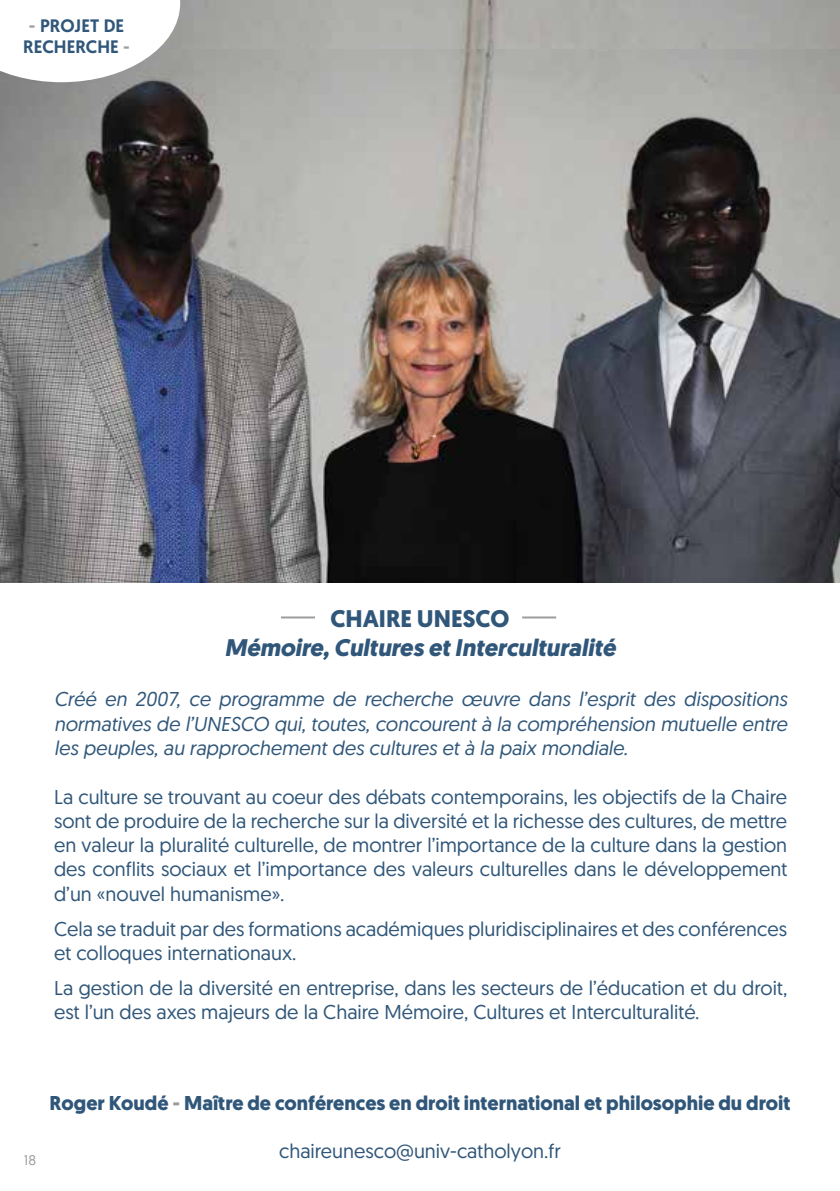
<style>
.page{position:relative;width:840px;height:1191px;background:#fff}
.page>*{position:absolute;margin:0;border:0;box-sizing:border-box;transform-origin:0 0}
.t1{font:italic 700 24px "Geomanist";color:#30577a}
.t2{font:700 24px "Geomanist";color:#30577a}
.t3{font:20px/24px "Geomanist";color:#30577a}
.t4{font:italic 20px/24px "Geomanist";color:#30577a;text-align:justify}
.t5{font:700 20px "Geomanist";color:#30577a}
.t6{font:500 18px/21.6px "Geomanist";color:#30577a;text-align:center}
.t7{font:14px "Geomanist";color:#9d9d9c}
.s1{color:#9d9d9c}
</style>
<div class="page">
<hr style="left:281px;top:616px;width:34px;height:2px;background:#9d9d9c">
<hr style="left:522px;top:616px;width:34px;height:2px;background:#9d9d9c">
<img style="left:180px;top:0;width:659px;height:50px">
<img style="left:0;top:50px;width:839px;height:533px">
<svg style="left:0;top:8px;width:180px;height:74px"></svg>
<p class="t6" style="left:23px;top:14px;width:108px"><span class="s1">-</span> PROJET DE<br>RECHERCHE <span class="s1">-</span></p>
<p class="t2" style="left:330px;top:603px;width:180px">CHAIRE UNESCO</p>
<p class="t1" style="left:224px;top:632px;width:392px">Mémoire, Cultures et Interculturalité</p>
<p class="t4" style="left:54px;top:687px;width:734px">Créé en 2007, ce programme de recherche œuvre dans l’esprit des dispositions normatives de l’UNESCO qui, toutes, concourent à la compréhension mutuelle entre les peuples, au rapprochement des cultures et à la paix mondiale.</p>
<p class="t3" style="left:54px;top:785px;width:734px;text-align:justify">La culture se trouvant au coeur des débats contemporains, les objectifs de la Chaire sont de produire de la recherche sur la diversité et la richesse des cultures, de mettre en valeur la pluralité culturelle, de montrer l’importance de la culture dans la gestion des conflits sociaux et l’importance des valeurs culturelles dans le développement d’un «nouvel humanisme».</p>
<p class="t3" style="left:54px;top:916px;width:734px">Cela se traduit par des formations académiques pluridisciplinaires et des conférences et colloques internationaux.</p>
<p class="t3" style="left:54px;top:975px;width:734px">La gestion de la diversité en entreprise, dans les secteurs de l’éducation et du droit, est l’un des axes majeurs de la Chaire Mémoire, Cultures et Interculturalité.</p>
<p class="t7" style="left:24px;top:1151px;width:14px">18</p>
<p class="t5" style="left:49px;top:1089px;width:742px">Roger Koudé <span class="s1">-</span> Maître de conférences en droit international et philosophie du droit</p>
<p class="t3" style="left:279px;top:1137px;width:283px">chaireunesco@univ-catholyon.fr</p>
</div>
